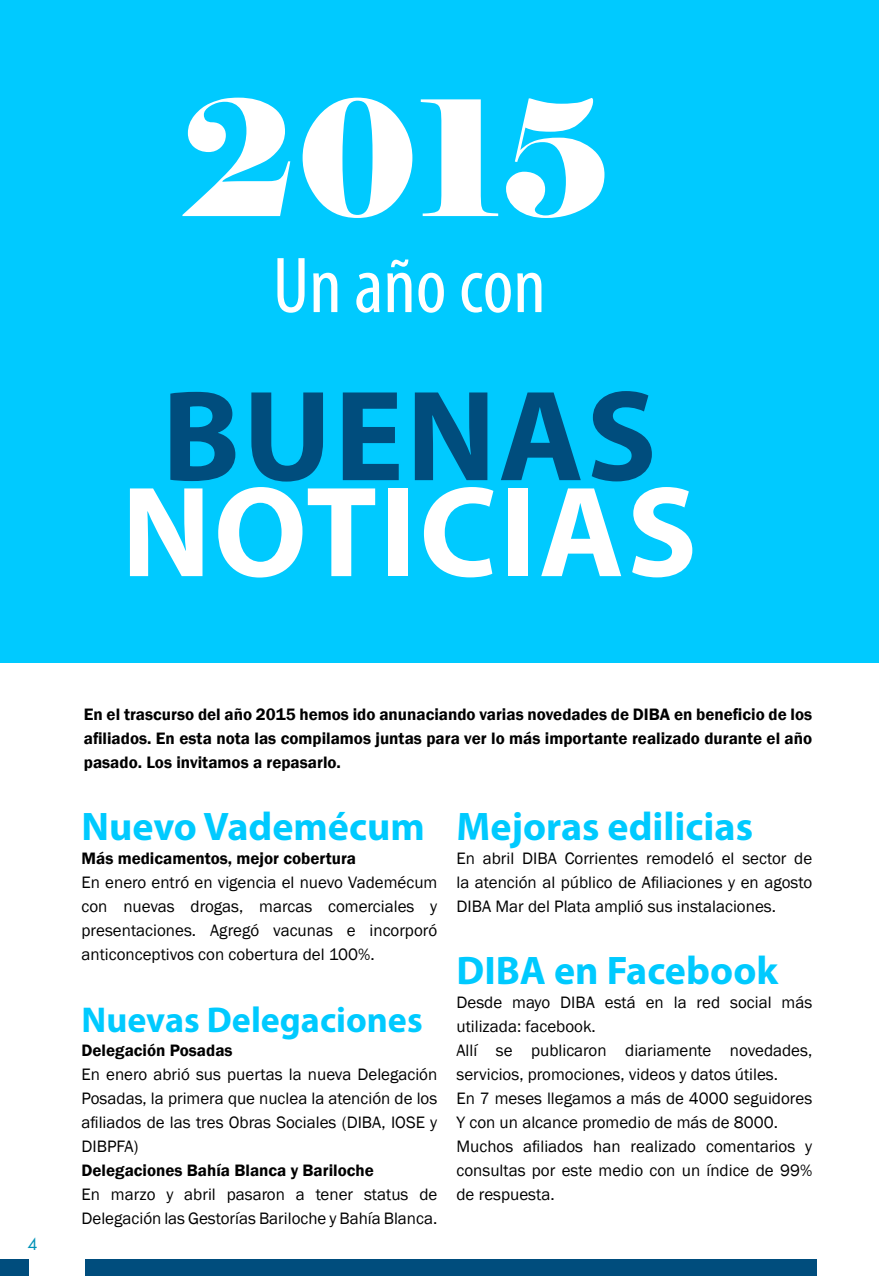
<style>
.page{position:relative;width:879px;height:1276px;background:#fff}
.page>*{position:absolute;margin:0;border:0;box-sizing:border-box;transform-origin:0 0}
.t1{font:160px "Elephant";color:#fff}
.t2{font:700 130px "Myriad Pro";color:#fff}
.t3{font:700 130px "Myriad Pro";color:#004d7d}
.t4{font:condensed 80px "Myriad Pro";color:#fff}
.t5{font:800 condensed 46px "Futura LT";color:#fff}
.t6{font:700 40px "Myriad Pro";color:#00caff}
.t7{font:700 36px "Myriad Pro";color:#00caff}
.t8{font:18px "Futura";color:#0092b7}
.t9{font:17px/24px "Franklin Gothic";color:#000;text-align:justify}
.t10{font:600 17px/24px "Franklin Gothic";color:#000;text-align:justify}
</style>
<div class="page">
<div style="left:85px;top:1258px;width:731px;height:18px;background:#004d7d"></div>
<div style="left:0;top:1258px;width:29px;height:18px;background:#004d7d"></div>
<div style="left:0;top:0;width:879px;height:662px;background:#00caff"></div>
<h1 class="t1" style="left:180px;top:59px;width:432px">2015</h1>
<h3 class="t4" style="left:273px;top:237px;width:274px">Un año con</h3>
<h2 class="t3" style="left:162px;top:351px;width:496px">buenas</h2>
<h2 class="t2" style="left:121px;top:447px;width:577px">noticias</h2>
<h3 class="t5" style="left:84px;top:522px;width:50px">“TUVE</h3>
<h3 class="t5" style="left:213px;top:522px;width:41px">LEUCE</h3>
<h3 class="t5" style="left:320px;top:522px;width:263px">MIA A LOS 8 AÑOS</h3>
<p class="t8" style="left:28px;top:1233px;width:12px">4</p>
<p class="t10" style="left:84px;top:703px;width:730px">En el trascurso del año 2015 hemos ido anunaciando varias novedades de DIBA en beneficio de los afiliados. En esta nota las compilamos juntas para ver lo más importante realizado durante el año pasado. Los invitamos a repasarlo.</p>
<h3 class="t6" style="left:82px;top:800px;width:345px">Nuevo Vademécum</h3>
<p class="t10" style="left:82px;top:847px;width:276px">Más medicamentos, mejor cobertura</p>
<p class="t9" style="left:82px;top:871px;width:357px">En enero entró en vigencia el nuevo Vademécum con nuevas drogas, marcas comerciales y presentaciones. Agregó vacunas e incorporó anticonceptivos con cobertura del 100%.</p>
<h3 class="t7" style="left:82px;top:996px;width:342px">Nuevas Delegaciones</h3>
<p class="t10" style="left:82px;top:1039px;width:153px">Delegación Posadas</p>
<p class="t9" style="left:82px;top:1063px;width:357px">En enero abrió sus puertas la nueva Delegación Posadas, la primera que nuclea la atención de los afiliados de las tres Obras Sociales (DIBA, IOSE y DIBPFA)</p>
<p class="t10" style="left:82px;top:1159px;width:294px">Delegaciones Bahía Blanca y Bariloche</p>
<p class="t9" style="left:82px;top:1183px;width:357px">En marzo y abril pasaron a tener status de<br>Delegación las Gestorías Bariloche y Bahía Blanca.</p>
<h3 class="t6" style="left:456px;top:800px;width:298px">Mejoras edilicias</h3>
<p class="t9" style="left:456px;top:847px;width:357px">En abril DIBA Corrientes remodeló el sector de la atención al público de Afiliaciones y en agosto DIBA Mar del Plata amplió sus instalaciones.</p>
<h3 class="t6" style="left:456px;top:944px;width:323px">DIBA en Facebook</h3>
<p class="t9" style="left:456px;top:991px;width:357px;text-align:left">Desde mayo DIBA está en la red social más utilizada: facebook.<br>Allí se publicaron diariamente novedades, servicios, promociones, videos y datos útiles.<br>En 7 meses llegamos a más de 4000 seguidores Y con un alcance promedio de más de 8000.<br>Muchos afiliados han realizado comentarios y consultas por este medio con un índice de 99% de respuesta.</p>
</div>
